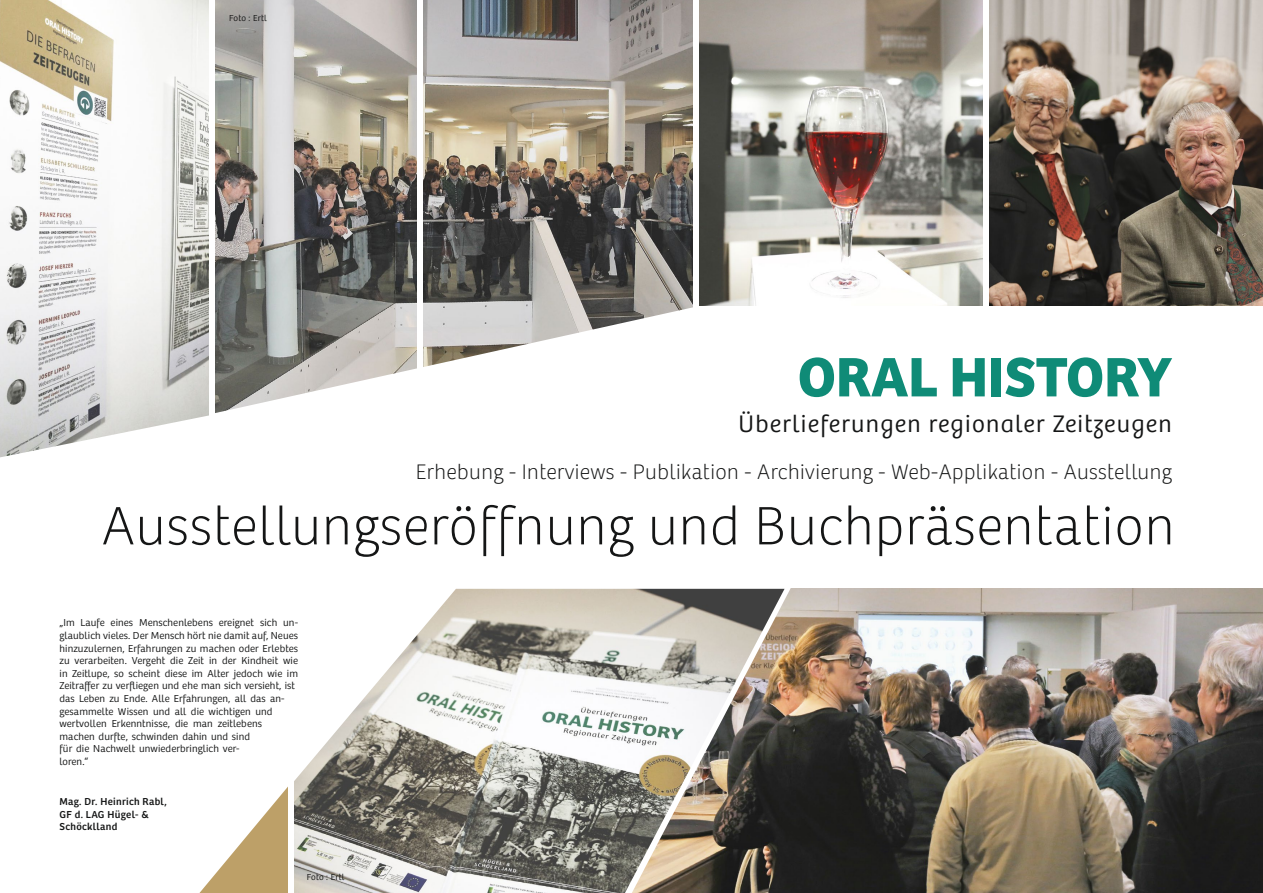
<style>
.page{position:relative;width:1263px;height:893px;background:#fff}
.page>*{position:absolute;margin:0;border:0;box-sizing:border-box;transform-origin:0 0}
.t1{font:700 57.6px "Bree";color:#0f8b77}
.t2{font:100 55.95px "Bree";letter-spacing:.02em;color:#151616}
.t3{font:300 24.9px "Bree";letter-spacing:.05em;color:#151616}
.t4{font:100 21.9px "Bree";letter-spacing:.02em;color:#151616}
.t5{font:300 10.5px/12.6px "Bree";letter-spacing:.01em;color:#151616}
.t6{font:10.5px/12.6px "Bree";letter-spacing:.03em;color:#151616}
.t7{font:300 9px "Bree";letter-spacing:.025em;color:#151616}
</style>
<div class="page">
<img style="left:215px;top:0;width:478px;height:413px">
<img style="left:989px;top:0;width:274px;height:305px">
<img style="left:699px;top:0;width:284px;height:305px">
<img style="left:843px;top:589px;width:420px;height:304px">
<div style="left:417px;top:0;width:5px;height:430px;background:#fff"></div>
<svg style="left:0;top:457px;width:843px;height:436px"></svg>
<div style="left:566px;top:420px;width:697px;height:107px;background:#fff"></div>
<img style="left:0;top:0;width:209px;height:457px">
<div style="left:209px;top:0;width:5px;height:460px;background:#fff"></div>
<img style="left:293px;top:589px;width:491px;height:304px">
<svg style="left:199px;top:782px;width:89px;height:111px"></svg>
<div style="left:288px;top:507px;width:5px;height:386px;background:#fff"></div>
<p class="t7" style="left:229px;top:13px;width:39px">Foto : Ertl</p>
<h1 class="t1" style="left:798px;top:342px;width:376px">ORAL HISTORY</h1>
<h3 class="t3" style="left:738px;top:409px;width:435px">Überlieferungen regionaler Zeitzeugen</h3>
<h3 class="t4" style="left:416px;top:459px;width:757px">Erhebung - Interviews - Publikation - Archivierung - Web-Applikation - Ausstellung</h3>
<h2 class="t2" style="left:102px;top:495px;width:1074px">Ausstellungseröffnung und Buchpräsentation</h2>
<p class="t5" style="left:60px;top:617px;width:240px">„Im Laufe eines Menschenlebens ereignet sich un&shy;glaublich vieles. Der Mensch hört nie damit auf, Neues hinzuzulernen, Erfahrungen zu machen oder Erlebtes zu verarbeiten. Vergeht die Zeit in der Kindheit wie in Zeitlupe, so scheint diese im Alter jedoch wie im Zeitraffer zu verfliegen und ehe man sich versieht, ist das Leben zu Ende. Alle Erfahrungen, all das an&shy;gesammelte Wissen und all die wichtigen und wertvollen Erkenntnisse, die man zeitlebens machen durfte, schwinden dahin und sind<br>für die Nachwelt unwiederbringlich ver-<br>loren.“</p>
<p class="t6" style="left:60px;top:795px;width:109px">Mag. Dr. Heinrich Rabl,<br>GF d. LAG Hügel- &amp;<br>Schöcklland</p>
<p class="t7" style="left:307px;top:872px;width:39px">Foto : Ertl</p>
</div>
